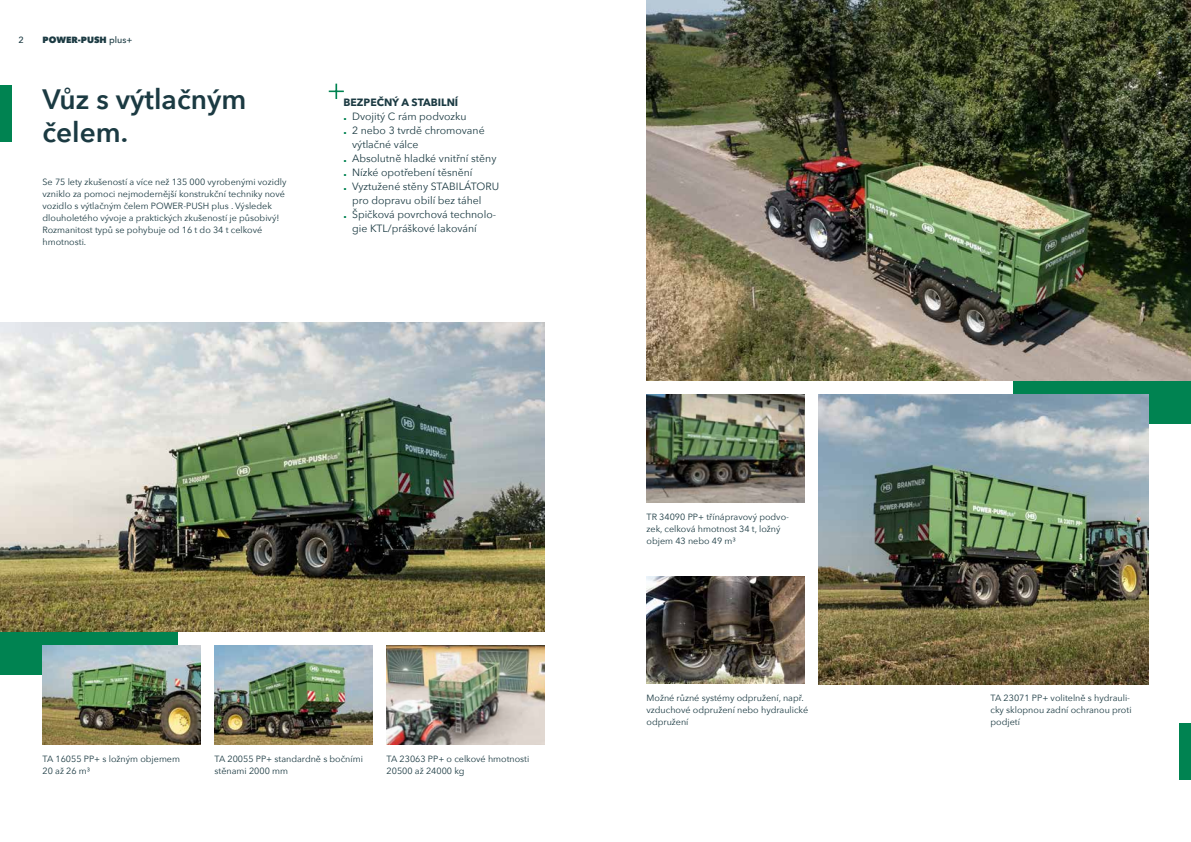
<style>
.page{position:relative;width:1191px;height:842px;background:#fff}
.page>*{position:absolute;margin:0;border:0;box-sizing:border-box;transform-origin:0 0}
.t1{font:600 28px/33px "Avenir Next";color:#1b3a42}
.t2{font:10.5px "Avenir Next";color:#1b3a42}
.t3{font:700 10.5px "Avenir Next LT Pro";color:#1b3a42}
.t4{font:9px/12px "Avenir Next";color:#1b3a42}
.t5{font:800 9px "Avenir Next";color:#1b3a42}
.t6{font:500 9px "Avenir Next";color:#1b3a42}
.s1{font-weight:500}
.s2{font-family:"Helvetica Neue LT Std";font-weight:800;color:#008351}
</style>
<div class="page">
<div style="left:1013px;top:380px;width:178px;height:44px;background:#008351"></div>
<div style="left:0;top:631px;width:177px;height:44px;background:#008351"></div>
<img style="left:0;top:323px;width:544px;height:309px">
<img style="left:646px;top:0;width:545px;height:380px">
<div style="left:1179px;top:723px;width:12px;height:57px;background:#008351"></div>
<div style="left:0;top:85px;width:11px;height:57px;background:#008351"></div>
<img style="left:646px;top:394px;width:158px;height:108px">
<img style="left:43px;top:645px;width:157px;height:99px">
<img style="left:214px;top:645px;width:158px;height:99px">
<img style="left:386px;top:645px;width:158px;height:99px">
<img style="left:646px;top:576px;width:158px;height:108px">
<svg style="left:329px;top:84px;width:14px;height:15px"></svg>
<img style="left:818px;top:394px;width:330px;height:290px">
<p class="t6" style="left:19px;top:32px;width:7px">2</p>
<p class="t5" style="left:43px;top:34px;width:91px">POWER-PUSH <span class="s1">plus+</span></p>
<p class="t6" style="left:1167px;top:32px;width:7px">3</p>
<h1 class="t1" style="left:43px;top:82px;width:205px">Vůz s výtlačným čelem.</h1>
<p class="t4" style="left:43px;top:175px;width:245px">Se 75 lety zkušeností a více než 135 000 vyrobenými vozidly vzniklo za pomoci nejmodernější konstrukční techniky nové vozidlo s výtlačným čelem POWER-PUSH plus . Výsledek dlouholetého vývoje a praktických zkušeností je působivý!<br>Rozmanitost typů se pohybuje od 16 t do 34 t celkové hmotnosti.</p>
<p class="t3" style="left:343px;top:96px;width:116px">BEZPEČNÝ A STABILNÍ</p>
<p class="t2" style="left:343px;top:108px;width:124px"><span class="s2">.</span> Dvojitý C rám podvozku</p>
<p class="t2" style="left:343px;top:122px;width:143px"><span class="s2">.</span> 2 nebo 3 tvrdě chromované</p>
<p class="t2" style="left:352px;top:136px;width:68px">výtlačné válce</p>
<p class="t2" style="left:343px;top:150px;width:154px"><span class="s2">.</span> Absolutně hladké vnitřní stěny</p>
<p class="t2" style="left:343px;top:164px;width:130px"><span class="s2">.</span> Nízké opotřebení těsnění</p>
<p class="t2" style="left:343px;top:178px;width:157px"><span class="s2">.</span> Vyztužené stěny STABILÁTORU</p>
<p class="t2" style="left:352px;top:192px;width:131px">pro dopravu obilí bez táhel</p>
<p class="t2" style="left:343px;top:206px;width:154px"><span class="s2">.</span> Špičková povrchová technolo-</p>
<p class="t2" style="left:352px;top:220px;width:126px">gie KTL/práškové lakování</p>
<p class="t4" style="left:43px;top:752px;width:139px">TA 16055 PP+ s ložným objemem<br>20 až 26 m³</p>
<p class="t4" style="left:214px;top:752px;width:150px">TA 20055 PP+ standardně s bočními stěnami 2000 mm</p>
<p class="t4" style="left:386px;top:752px;width:144px">TA 23063 PP+ o celkové hmotnosti<br>20500 až 24000 kg</p>
<p class="t4" style="left:646px;top:510px;width:144px">TR 34090 PP+ třínápravový podvo&shy;zek, celková hmotnost 34 t, ložný objem 43 nebo 49 m³</p>
<p class="t4" style="left:646px;top:692px;width:163px">Možné různé systémy odpružení, např. vzduchové odpružení nebo hydraulické odpružení</p>
<p class="t4" style="left:990px;top:692px;width:142px">TA 23071 PP+ volitelně s hydrauli&shy;cky sklopnou zadní ochranou proti podjetí</p>
</div>
